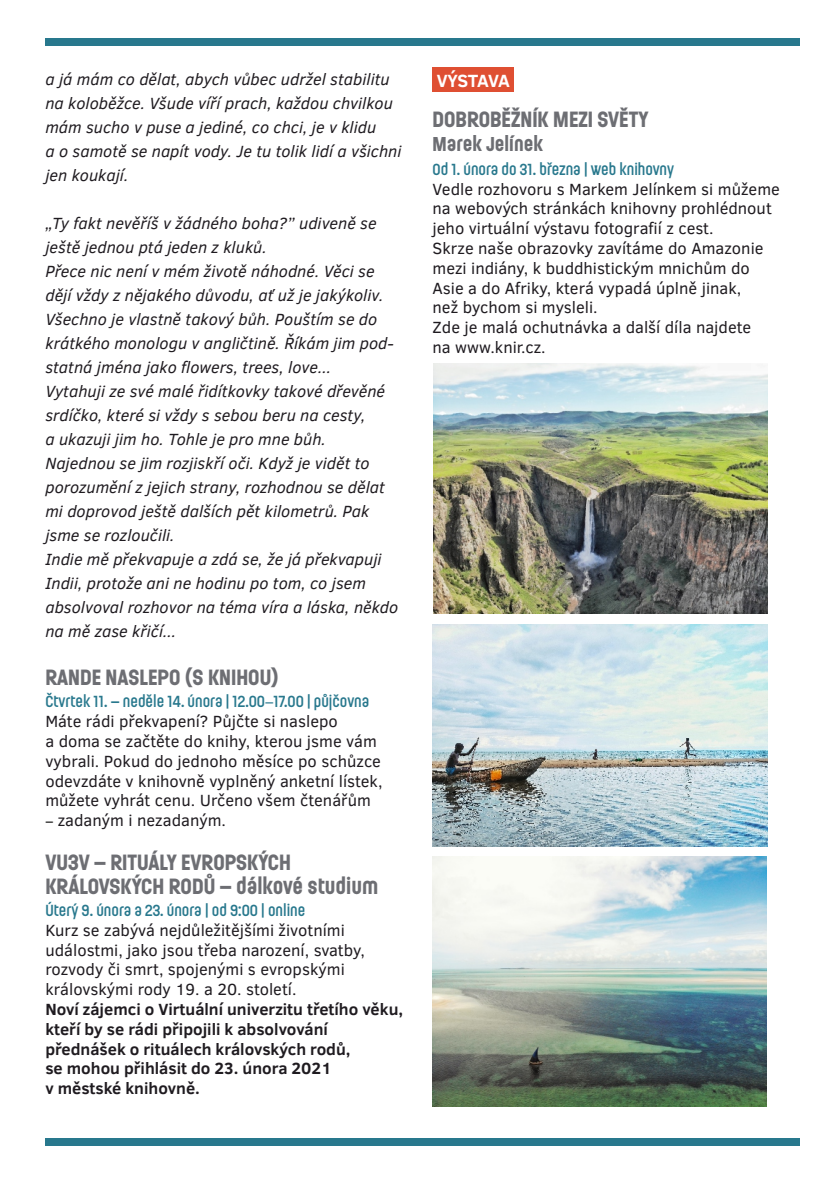
<style>
.page{position:relative;width:840px;height:1191px;background:#fff}
.page>*{position:absolute;margin:0;border:0;box-sizing:border-box;transform-origin:0 0}
.t1{font:700 22px/24px "Ladislav";color:#6d6e73}
.t2{font:700 20px "Ladislav";color:#6d6e73}
.t3{font:700 18px "Clear Sans";letter-spacing:-.035em;color:#fff}
.t4{font:italic 16.4px/24px "Clear Sans";color:#1f1b20}
.t5{font:16.4px/19.8px "Clear Sans";color:#1f1b20}
.t6{font:700 16.4px/19.8px "Clear Sans";color:#1f1b20}
.t7{font:600 16px "Ladislav";color:#28788d}
.s1{font-family:"Clear Sans";font-weight:400}
.s2{font-size:15px;color:#000}
</style>
<div class="page">
<div style="left:432px;top:67px;width:82px;height:25px;background:#df4f32"></div>
<div style="left:45px;top:1137px;width:754px;height:8px;background:#28788d"></div>
<div style="left:45px;top:38px;width:754px;height:8px;background:#28788d"></div>
<img style="left:432px;top:624px;width:334px;height:223px">
<img style="left:433px;top:363px;width:333px;height:250px">
<img style="left:432px;top:856px;width:334px;height:250px">
<p class="t4" style="left:45px;top:69px;width:357px">a já mám co dělat, abych vůbec udržel stabilitu na koloběžce. Všude víří prach, každou chvilkou mám sucho v puse a jediné, co chci, je v klidu<br>a o samotě se napít vody. Je tu tolik lidí a všichni jen koukají.</p>
<p class="t4" style="left:45px;top:213px;width:354px">„Ty fakt nevěříš v žádného boha?” udiveně se ještě jednou ptá jeden z kluků.<br>Přece nic není v mém životě náhodné. Věci se dějí vždy z nějakého důvodu, ať už je jakýkoliv.<br>Všechno je vlastně takový bůh. Pouštím se do krátkého monologu v angličtině. Říkám jim pod&shy;statná jména jako flowers, trees, love...<br>Vytahuji ze své malé řidítkovky takové dřevěné srdíčko, které si vždy s sebou beru na cesty,<br>a ukazuji jim ho. Tohle je pro mne bůh.<br>Najednou se jim rozjiskří oči. Když je vidět to porozumění z jejich strany, rozhodnou se dělat mi doprovod ještě dalších pět kilometrů. Pak jsme se rozloučili.<br>Indie mě překvapuje a zdá se, že já překvapuji Indii, protože ani ne hodinu po tom, co jsem absolvoval rozhovor na téma víra a láska, někdo na mě zase křičí...</p>
<h1 class="t1" style="left:45px;top:666px;width:235px">RANDE NASLEPO (S KNIHOU)</h1>
<p class="t7" style="left:45px;top:694px;width:325px">Čtvrtek 11. – neděle 14. února | 12.00<span class="s1">–</span>17.00 | půjčovna</p>
<p class="t5" style="left:45px;top:713px;width:338px">Máte rádi překvapení? Půjčte si naslepo<br>a doma se začtěte do knihy, kterou jsme vám vybrali. Pokud do jednoho měsíce po schůzce odevzdáte v knihovně vyplněný anketní lístek, můžete vyhrát cenu. Určeno všem čtenářům</p>
<p class="t5" style="left:45px;top:812px;width:182px"><span class="s2">–</span> zadaným i nezadaným.</p>
<h1 class="t1" style="left:45px;top:851px;width:334px">VU3V – RITUÁLY EVROPSKÝCH<br>KRÁLOVSKÝCH RODŮ – dálkové studium</h1>
<p class="t7" style="left:45px;top:903px;width:261px">Úterý 9. února a 23. února | od 9:00 | online</p>
<p class="t5" style="left:45px;top:922px;width:321px">Kurz se zabývá nejdůležitějšími životními událostmi, jako jsou třeba narození, svatby, rozvody či smrt, spojenými s evropskými královskými rody 19. a 20. století.</p>
<p class="t6" style="left:45px;top:1001px;width:359px">Noví zájemci o Virtuální univerzitu třetího věku, kteří by se rádi připojili k absolvování přednášek o rituálech královských rodů,<br>se mohou přihlásit do 23. února 2021<br>v městské knihovně.</p>
<p class="t3" style="left:436px;top:74px;width:75px">VÝSTAVA</p>
<h1 class="t1" style="left:432px;top:108px;width:217px">DOBROBĚŽNÍK MEZI SVĚTY</h1>
<p class="t2" style="left:432px;top:135px;width:112px">Marek Jelínek</p>
<p class="t7" style="left:432px;top:162px;width:243px">Od 1. února do 31. března | web knihovny</p>
<p class="t5" style="left:432px;top:181px;width:348px">Vedle rozhovoru s Markem Jelínkem si můžeme na webových stránkách knihovny prohlédnout jeho virtuální výstavu fotografií z cest.<br>Skrze naše obrazovky zavítáme do Amazonie mezi indiány, k buddhistickým mnichům do Asie a do Afriky, která vypadá úplně jinak,<br>než bychom si mysleli.<br>Zde je malá ochutnávka a další díla najdete<br>na www.knir.cz.</p>
</div>
